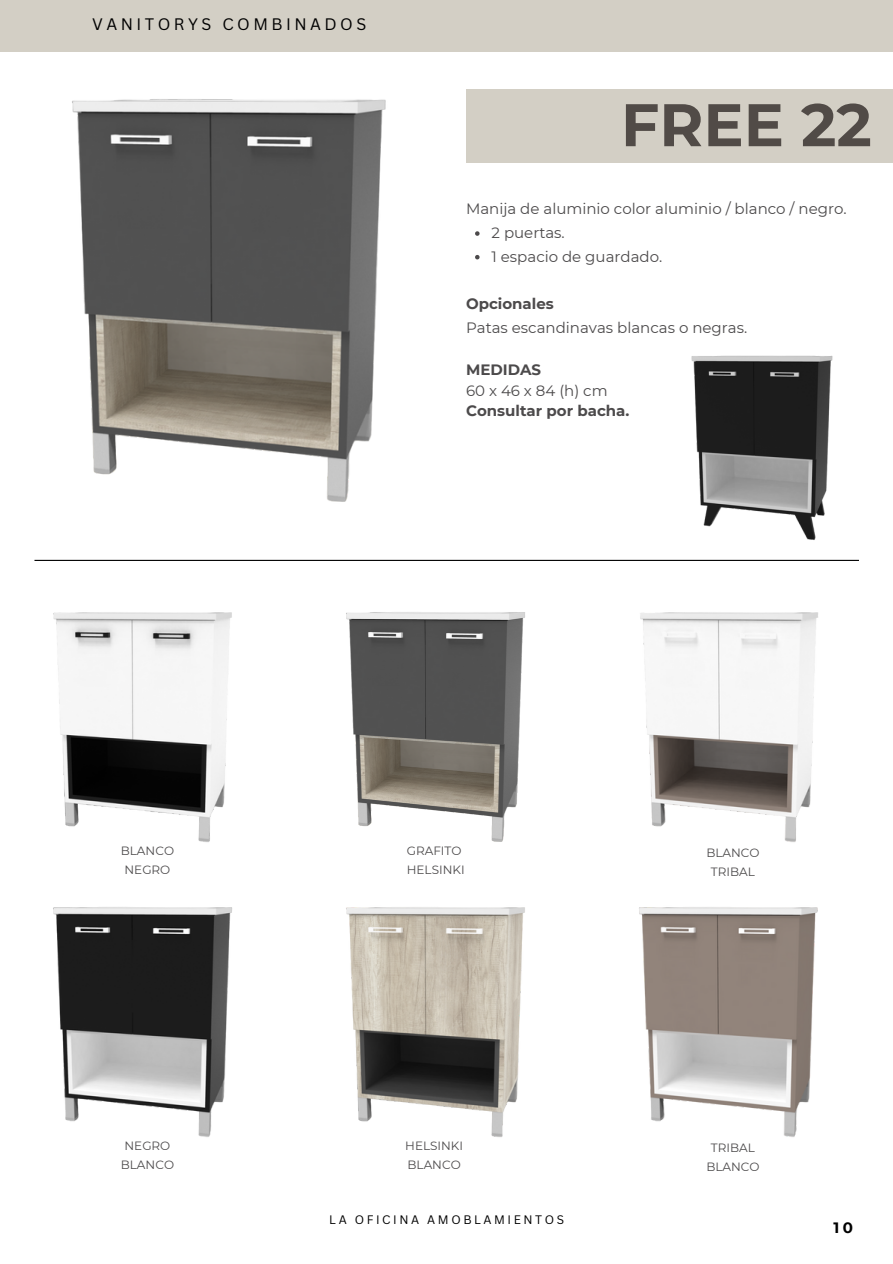
<style>
.page{position:relative;width:893px;height:1264px;background:#fff}
.page>*{position:absolute;margin:0;border:0;box-sizing:border-box;transform-origin:0 0}
.t1{font:700 60px "Montserrat";color:#514b47}
.t2{font:16.2px "Canva Sans";letter-spacing:.215em;color:#000}
.t3{font:15px/23.7px "Montserrat";color:#4c4a4b}
.t4{font:700 15px/20.2px "Montserrat";color:#4c4a4b}
.t5{font:700 15px "Montserrat";color:#000}
.t6{font:12px "Montserrat";color:#4c4a4b}
.t7{font:12px "Canva Sans";letter-spacing:.215em;color:#000}
.s1{font-weight:700}
.s2{font-weight:400}
</style>
<div class="page">
<div style="left:0;top:0;width:892px;height:51px;background:#d3cfc5"></div>
<img style="left:72px;top:99px;width:314px;height:403px">
<div style="left:466px;top:89px;width:426px;height:73px;background:#d3cfc5"></div>
<img style="left:53px;top:612px;width:179px;height:230px">
<img style="left:53px;top:907px;width:179px;height:230px">
<img style="left:346px;top:907px;width:179px;height:230px">
<img style="left:639px;top:907px;width:179px;height:230px">
<hr style="left:34px;top:560px;width:824px;height:1px;background:#000">
<img style="left:346px;top:612px;width:179px;height:230px">
<img style="left:640px;top:612px;width:178px;height:230px">
<svg style="left:475px;top:231px;width:4px;height:5px"></svg>
<svg style="left:475px;top:255px;width:4px;height:4px"></svg>
<img style="left:691px;top:355px;width:142px;height:185px">
<p class="t2" style="left:92px;top:13px;width:276px">VANITORYS COMBINADOS</p>
<h2 class="t1" style="left:621px;top:88px;width:252px">FREE 22</h2>
<p class="t3" style="left:466px;top:197px;width:382px">Manija de aluminio color aluminio / blanco / negro.</p>
<h1 class="t3" style="left:491px;top:221px;width:75px">2 puertas.</h1>
<h3 class="t3" style="left:491px;top:244px;width:172px">1 espacio de guardado.</h3>
<h3 class="t3" style="left:466px;top:292px;width:283px"><span class="s1">Opcionales<br></span>Patas escandinavas blancas o negras.</h3>
<h3 class="t4" style="left:466px;top:360px;width:165px">MEDIDAS<br><span class="s2">60 x 46 x 84 (h) cm<br></span>Consultar por bacha.</h3>
<p class="t6" style="left:121px;top:843px;width:55px">BLANCO</p>
<p class="t6" style="left:124px;top:862px;width:47px">NEGRO</p>
<p class="t6" style="left:124px;top:1138px;width:47px">NEGRO</p>
<p class="t6" style="left:121px;top:1157px;width:55px">BLANCO</p>
<p class="t6" style="left:407px;top:843px;width:56px">GRAFITO</p>
<p class="t6" style="left:407px;top:862px;width:59px">HELSINKI</p>
<p class="t6" style="left:405px;top:1138px;width:59px">HELSINKI</p>
<p class="t6" style="left:407px;top:1157px;width:55px">BLANCO</p>
<p class="t6" style="left:706px;top:845px;width:55px">BLANCO</p>
<p class="t6" style="left:711px;top:864px;width:45px">TRIBAL</p>
<p class="t6" style="left:711px;top:1140px;width:45px">TRIBAL</p>
<p class="t6" style="left:706px;top:1159px;width:55px">BLANCO</p>
<h3 class="t7" style="left:329px;top:1211px;width:236px">LA OFICINA AMOBLAMIENTOS</h3>
<h3 class="t5" style="left:833px;top:1218px;width:21px">10</h3>
</div>
